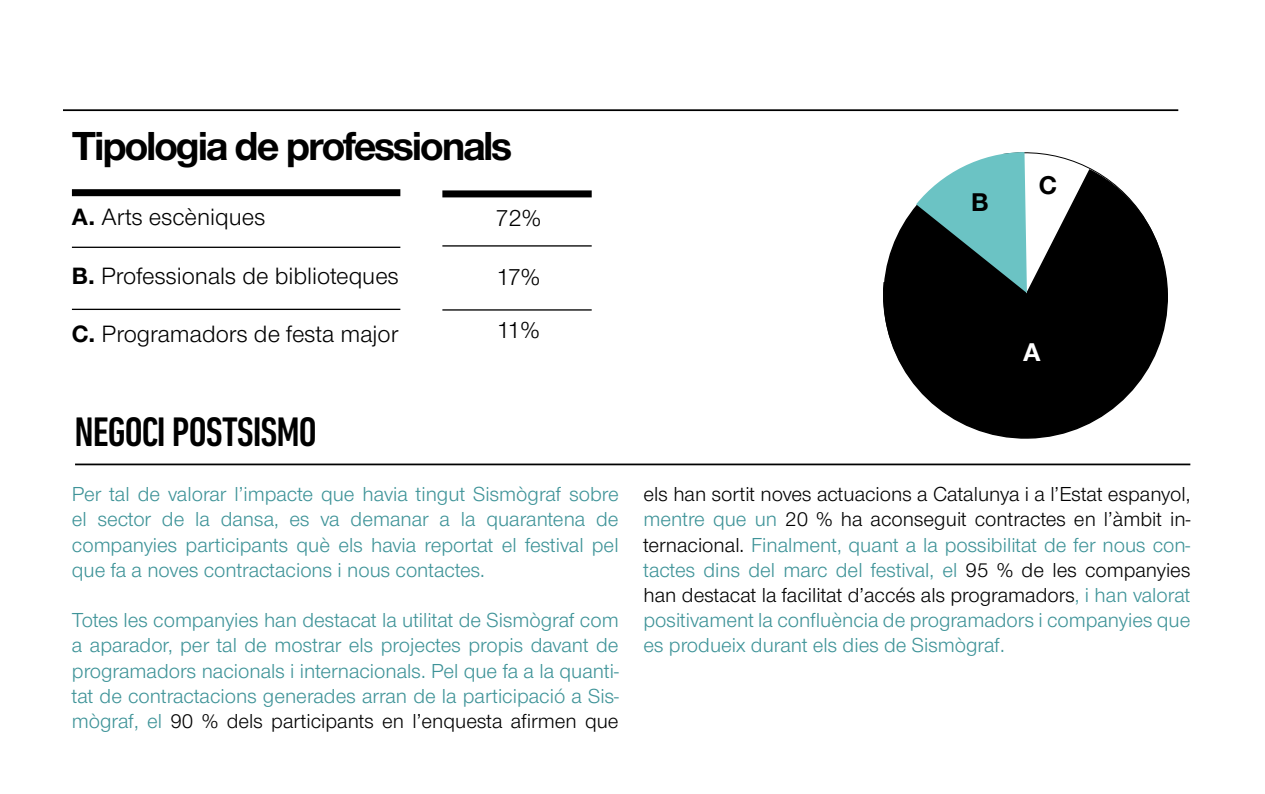
<style>
.page{position:relative;width:1265px;height:794px;background:#fff}
.page>*{position:absolute;margin:0;border:0;box-sizing:border-box;transform-origin:0 0}
.t1{font:700 42px "Nimbus Sans Novus T";letter-spacing:-.05em;color:#000}
.t2{font:500 condensed 42px "DIN Next LT Pro";letter-spacing:-.025em;color:#000}
.t3{font:700 26.6px "Nimbus Sans Novus T";color:#000}
.t4{font:700 26.6px "Nimbus Sans Novus T";color:#fff}
.t5{font:24.5px/53.4px "Nimbus Sans Novus T";color:#000}
.t6{font:21px/25.2px "Nimbus Sans Novus T";color:#3e9398;text-align:justify}
.s1{font-weight:700}
.s2{color:#000}
</style>
<div class="page">
<div style="left:72px;top:189px;width:328px;height:7px;background:#000"></div>
<hr style="left:72px;top:247px;width:328px;height:1px;background:#000">
<hr style="left:72px;top:309px;width:328px;height:1px;background:#000">
<div style="left:442px;top:190px;width:150px;height:7px;background:#000"></div>
<hr style="left:442px;top:245px;width:150px;height:1px;background:#000">
<hr style="left:442px;top:309px;width:150px;height:1px;background:#000">
<svg style="left:884px;top:168px;width:284px;height:271px"></svg>
<svg style="left:916px;top:152px;width:111px;height:141px;background:#5a8b8c"></svg>
<hr style="left:75px;top:463px;width:1115px;height:2px;background:#000">
<hr style="left:63px;top:109px;width:1115px;height:2px;background:#000">
<h1 class="t1" style="left:72px;top:122px;width:442px">Tipologia de professionals</h1>
<p class="t5" style="left:72px;top:190px;width:195px"><span class="s1">A.</span> Arts escèniques</p>
<p class="t5" style="left:72px;top:249px;width:328px"><span class="s1">B.</span> Professionals de biblioteques</p>
<p class="t5" style="left:72px;top:306px;width:328px"><span class="s1">C.</span> Programadors de festa major</p>
<h1 class="t2" style="left:75px;top:408px;width:244px">NEGOCI POSTSISMO</h1>
<p class="t5" style="left:495px;top:191px;width:48px">72%</p>
<p class="t5" style="left:496px;top:249px;width:45px">17%<br>11%</p>
<p class="t6" style="left:72px;top:481px;width:548px">Per tal de valorar l’impacte que havia tingut Sismògraf sobre el sector de la dansa, es va demanar a la quarantena de companyies participants què els havia reportat el festival pel que fa a noves contractacions i nous contactes.</p>
<p class="t6" style="left:72px;top:607px;width:548px">Totes les companyies han destacat la utilitat de Sismògraf com a aparador, per tal de mostrar els projectes propis davant de programadors nacionals i internacionals. Pel que fa a la quanti&shy;tat de contractacions generades arran de la participació a Sis&shy;mògraf, el <span class="s2">90 % dels participants en l’enquesta afirmen que</span></p>
<p class="t3" style="left:971px;top:186px;width:19px">B</p>
<p class="t3" style="left:1039px;top:169px;width:20px">C</p>
<p class="t4" style="left:1023px;top:336px;width:19px">A</p>
<p class="t6" style="left:644px;top:481px;width:548px"><span class="s2">els han sortit noves actuacions a Catalunya i a l’Estat espanyol, </span>mentre que un <span class="s2">20 % ha aconseguit contractes en l’àmbit in&shy;ternacional.</span> Finalment, quant a la possibilitat de fer nous con&shy;tactes dins del marc del festival, el <span class="s2">95 % de les companyies han destacat la facilitat d’accés als programadors</span>, i han valorat positivament la confluència de programadors i companyies que es produeix durant els dies de Sismògraf.</p>
</div>
